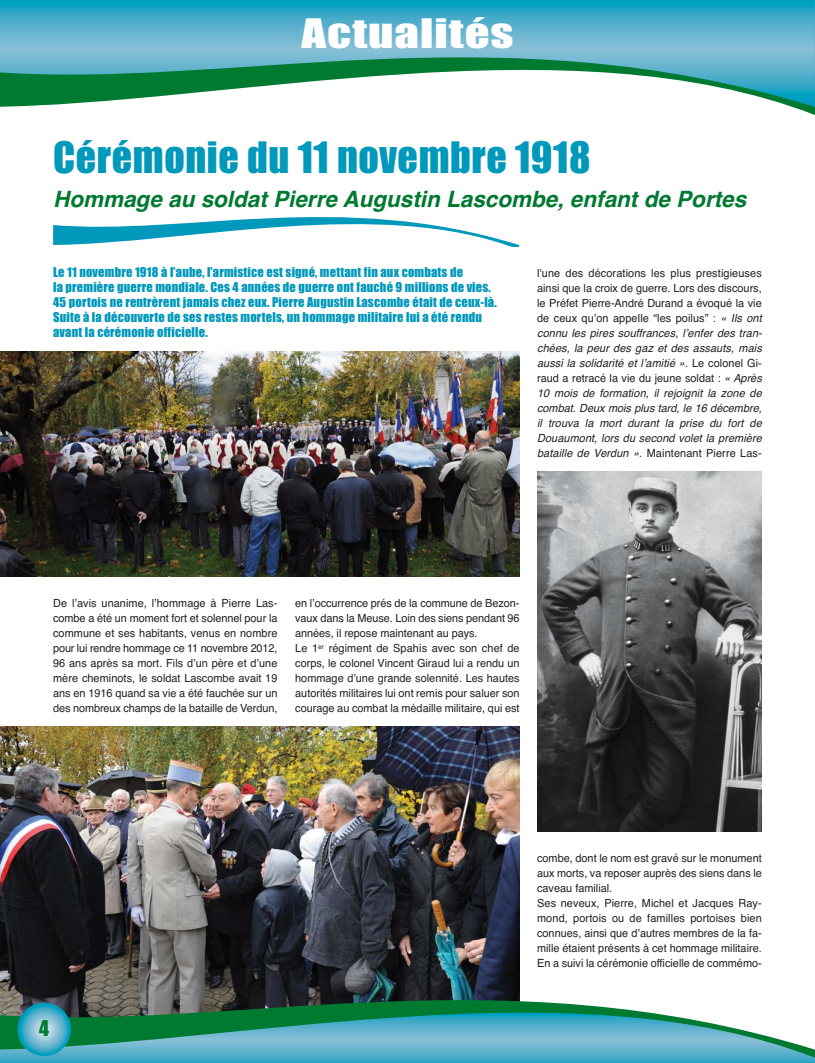
<style>
.page{position:relative;width:815px;height:1063px;background:#fff}
.page>*{position:absolute;margin:0;border:0;box-sizing:border-box;transform-origin:0 0}
.t1{font:40px "Impact";letter-spacing:.015em;color:#0098bb}
.t2{font:37.5px "Impact";letter-spacing:.02em;color:#fff;scale:1.3 1}
.t3{font:italic 700 22.5px "Helvetica";color:#007931}
.t4{font:20px "Impact";color:#007931}
.t5{font:12.5px/15px "Impact";letter-spacing:.015em;color:#0098bb}
.t6{font:11.25px/15px "Helvetica";color:#231f20}
.t7{font:italic 11.25px/15px "Helvetica";color:#231f20}
.s1{font-style:normal}
</style>
<div class="page">
<img style="left:0;top:727px;width:520px;height:273px">
<svg style="left:0;top:0;width:815px;height:57px"></svg>
<svg style="left:0;top:57px;width:815px;height:58px"></svg>
<svg style="left:0;top:1058px;width:815px;height:5px"></svg>
<svg style="left:0;top:1000px;width:815px;height:58px"></svg>
<svg style="left:18px;top:1003px;width:53px;height:53px"></svg>
<svg style="left:53px;top:217px;width:466px;height:30px"></svg>
<img style="left:537px;top:472px;width:225px;height:360px">
<img style="left:0;top:352px;width:520px;height:225px">
<h2 class="t2" style="left:301px;top:22px;width:165px">Actualités</h2>
<h1 class="t1" style="left:53px;top:145px;width:539px">Cérémonie du 11 novembre 1918</h1>
<h3 class="t3" style="left:53px;top:191px;width:699px">Hommage au soldat Pierre Augustin Lascombe, enfant de Portes</h3>
<p class="t5" style="left:53px;top:265px;width:445px">Le 11 novembre 1918 à l’aube, l’armistice est signé, mettant fin aux combats de<br>la première guerre mondiale. Ces 4 années de guerre ont fauché 9 millions de vies.<br>45 portois ne rentrèrent jamais chez eux. Pierre Augustin Lascombe était de ceux-là.<br>Suite à la découverte de ses restes mortels, un hommage militaire lui a été rendu avant la cérémonie officielle.</p>
<p class="t7" style="left:537px;top:266px;width:228px"><span class="s1">l'une des décorations les plus prestigieuses ainsi que la croix de guerre. Lors des discours, le Préfet Pierre-André Durand a évoqué la vie de ceux quʼon appelle “les poilus” :</span> « Ils ont connu les pires souffrances, lʼenfer des tran&shy;chées, la peur des gaz et des assauts, mais aussi la solidarité et lʼamitié »<span class="s1">. L e c o l o n e l G i - raud a retracé la vie du jeune soldat :</span> « Après 10 mois de formation, il rejoignit la zone de combat. Deux mois plus tard, le 16 décembre, il trouva la mort durant la prise du fort de Douaumont, lors du second volet la première bataille de Verdun »<span class="s1">. Maintenant Pierre Las-</span></p>
<p class="t6" style="left:53px;top:596px;width:226px;text-align:justify">De lʼavis unanime, lʼhommage à Pierre Las&shy;combe a été un moment fort et solennel pour la commune et ses habitants, venus en nombre pour lui rendre hommage ce 11 novembre 2012, 96 ans après sa mort. Fils dʼun père et dʼune mère cheminots, le soldat Lascombe avait 19 ans en 1916 quand sa vie a été fauchée sur un des nombreux champs de la bataille de Verdun,</p>
<p class="t6" style="left:295px;top:596px;width:226px">en lʼoccurrence prés de la commune de Bezon&shy;vaux dans la Meuse. Loin des siens pendant 96 années, il repose maintenant au pays.<br>Le 1<sup>er</sup> régiment de Spahis avec son chef de corps, le colonel Vincent Giraud lui a rendu un hommage dʼune grande solennité. Les hautes autorités militaires lui ont remis pour saluer son courage au combat la médaille militaire, qui est</p>
<h3 class="t4" style="left:39px;top:1022px;width:11px">4</h3>
<p class="t6" style="left:537px;top:851px;width:226px">combe, dont le nom est gravé sur le monument aux morts, va reposer auprès des siens dans le caveau familial.<br>Ses neveux, Pierre, Michel et Jacques Ray&shy;mond, portois ou de familles portoises bien connues, ainsi que dʼautres membres de la fa&shy;mille étaient présents à cet hommage militaire.<br>En a suivi la cérémonie officielle de commémo-</p>
</div>
